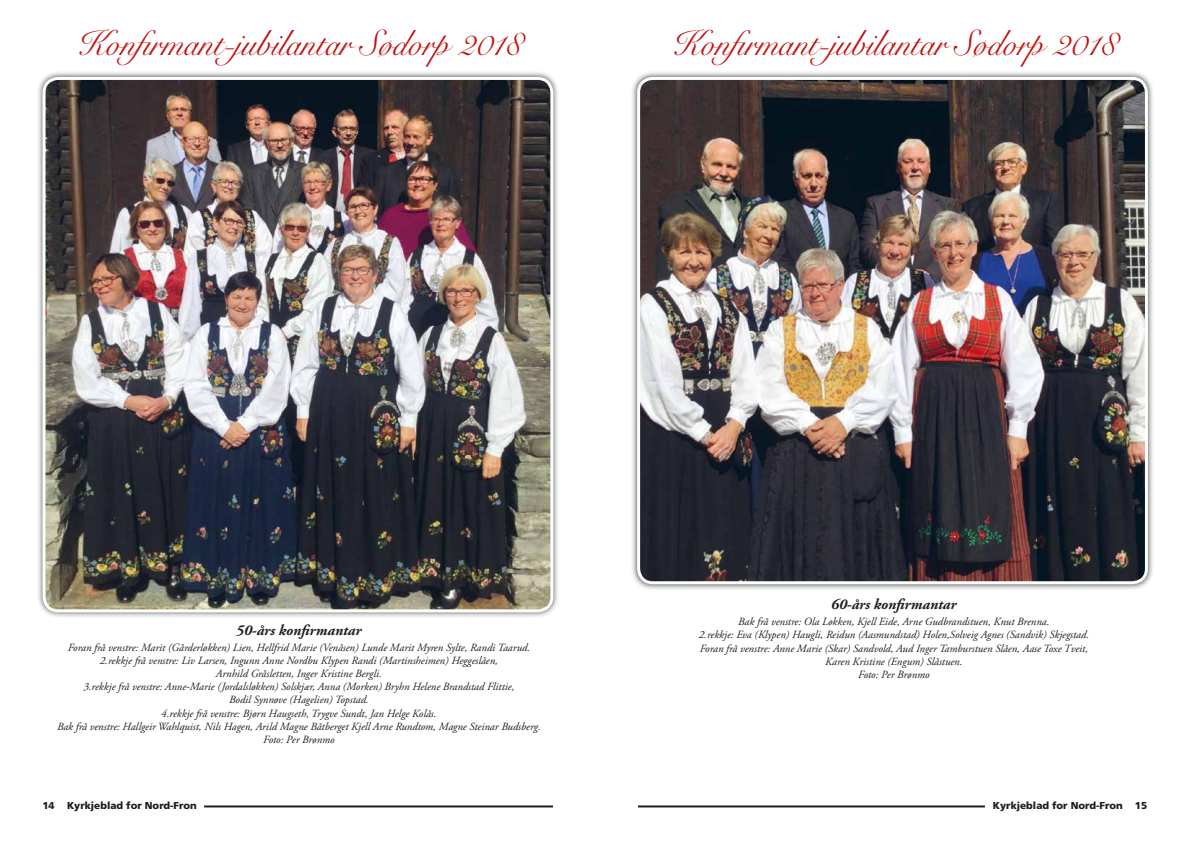
<style>
.page{position:relative;width:1191px;height:842px;background:#fff}
.page>*{position:absolute;margin:0;border:0;box-sizing:border-box;transform-origin:0 0}
.t1{font:36px "Snell Roundhand Script";color:#c0100e;scale:.93 1}
.t2{font:italic 700 15px "Adobe Garamond Pro";color:#1b1c1c}
.t3{font:italic 11px/13.2px "Adobe Garamond Pro";color:#1b1c1c;text-align:center}
.t4{font:900 10px "Frutiger";color:#1b1c1c}
</style>
<div class="page">
<hr style="left:204px;top:805px;width:349px;height:2px;background:#1b1c1c">
<hr style="left:638px;top:805px;width:347px;height:2px;background:#1b1c1c">
<div style="left:631px;top:71px;width:523px;height:519px;background:#1b1c1c;opacity:.75"></div>
<img style="left:638px;top:78px;width:508px;height:505px">
<div style="left:637px;top:77px;width:511px;height:507px;border:3px solid #feffff;border-radius:14px"></div>
<div style="left:37px;top:71px;width:522px;height:548px;background:#1b1c1c;opacity:.75"></div>
<img style="left:44px;top:78px;width:508px;height:533px">
<div style="left:43px;top:77px;width:510px;height:535px;border:3px solid #feffff;border-radius:14px"></div>
<h1 class="t1" style="left:77px;top:23px;width:479px">Konfirmant-jubilantar Sødorp 2018</h1>
<h1 class="t1" style="left:671px;top:23px;width:479px">Konfirmant-jubilantar Sødorp 2018</h1>
<h2 class="t2" style="left:236px;top:621px;width:127px">50-års konfirmantar</h2>
<p class="t3" style="left:57px;top:641px;width:485px">Foran frå venstre: Marit (Gårderløkken) Lien, Hellfrid Marie (Venåsen) Lunde Marit Myren Sylte, Randi Taarud.<br>2.rekkje frå venstre: Liv Larsen, Ingunn Anne Nordbu Klypen Randi (Martinsheimen) Heggeslåen,<br>Arnhild Gråsletten, Inger Kristine Bergli.<br>3.rekkje frå venstre: Anne-Marie (Jordalsløkken) Solskjær, Anna (Morken) Bryhn Helene Brandstad Flittie,<br>Bodil Synnøve (Hagelien) Topstad.<br>4.rekkje frå venstre: Bjørn Haugseth, Trygve Sundt, Jan Helge Kolås.<br>Bak frå venstre: Hallgeir Wahlquist, Nils Hagen, Arild Magne Båtberget Kjell Arne Rundtom, Magne Steinar Budsberg.<br>Foto: Per Brønmo</p>
<h2 class="t2" style="left:831px;top:596px;width:127px">60-års konfirmantar</h2>
<p class="t3" style="left:698px;top:615px;width:392px">Bak frå venstre: Ola Løkken, Kjell Eide, Arne Gudbrandstuen, Knut Brenna.<br>2.rekkje: Eva (Klypen) Haugli, Reidun (Aasmundstad) Holen,Solveig Agnes (Sandvik) Skjegstad.<br>Foran frå venstre: Anne Marie (Skar) Sandvold, Aud Inger Tamburstuen Slåen, Aase Toxe Tveit, Karen Kristine (Engum) Slåstuen.<br>Foto: Per Brønmo</p>
<p class="t4" style="left:43px;top:799px;width:156px">14 Kyrkjeblad for Nord-Fron</p>
<p class="t4" style="left:993px;top:799px;width:156px">Kyrkjeblad for Nord-Fron 15</p>
</div>
